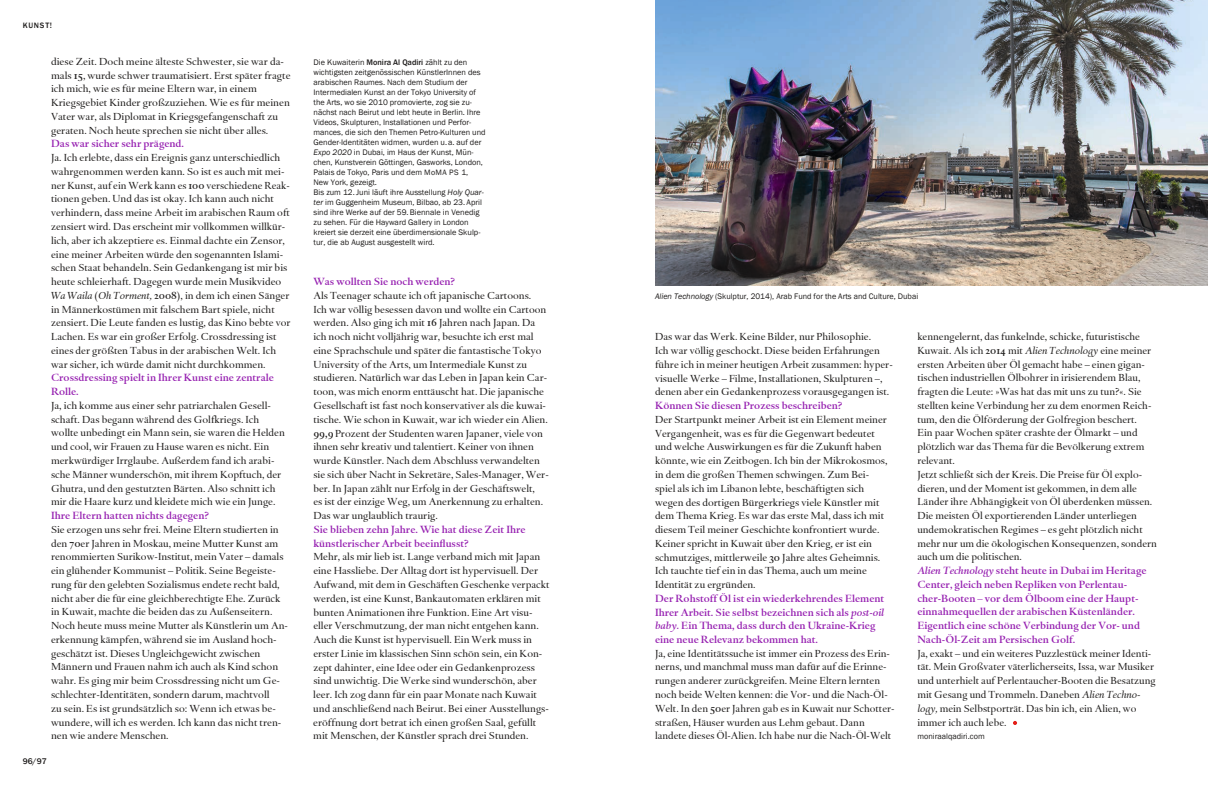
<style>
.page{position:relative;width:1208px;height:786px;background:#fff}
.page>*{position:absolute;margin:0;border:0;box-sizing:border-box;transform-origin:0 0}
.t1{font:10.5px/13.8px "Haarlemmer";color:#1e1c1b}
.t2{font:500 10.5px/13.8px "Haarlemmer";color:#941caf}
.t3{font:500 8.5px "Franklin Gothic";color:#1e1c1b}
.t4{font:8.2px/10px "Franklin Gothic";color:#1e1c1b}
.t5{font:500 8px "Franklin Gothic";letter-spacing:.1em;color:#1e1c1b}
.s1{font-family:"Haarlemmer MT Medium SC"}
.s2{font-style:italic}
.s3{font-weight:500}
.s4{font-size:8px}
.s5{font-weight:500;font-style:italic;color:#941caf}
.s6{font-weight:500;color:#941caf}
</style>
<div class="page">
<svg style="left:1013px;top:721px;width:4px;height:3px"></svg>
<img style="left:655px;top:0;width:553px;height:285px">
<p class="t5" style="left:23px;top:21px;width:31px">KUNST!</p>
<p class="t1" style="left:51px;top:55px;width:241px">diese Zeit. Doch meine älteste Schwester, sie war da&shy;mals <span class="s1">15</span>, wurde schwer traumatisiert. Erst später fragte ich mich, wie es für meine Eltern war, in einem Kriegsgebiet Kinder großzuziehen. Wie es für meinen Vater war, als Diplomat in Kriegsgefangenschaft zu geraten. Noch heute sprechen sie nicht über alles.</p>
<p class="t2" style="left:51px;top:137px;width:135px">Das war sicher sehr prägend.</p>
<p class="t1" style="left:51px;top:151px;width:241px">Ja. Ich erlebte, dass ein Ereignis ganz unterschiedlich wahrgenommen werden kann. So ist es auch mit mei&shy;ner Kunst, auf ein Werk kann es <span class="s1">100</span> verschiedene Reak&shy;tionen geben. Und das ist okay. Ich kann auch nicht verhindern, dass meine Arbeit im arabischen Raum oft zensiert wird. Das erscheint mir vollkommen willkür&shy;lich, aber ich akzeptiere es. Einmal dachte ein Zensor, eine meiner Arbeiten würde den sogenannten Islami&shy;schen Staat behandeln. Sein Gedankengang ist mir bis heute schleierhaft. Dagegen wurde mein Musikvideo <span class="s2">Wa Waila</span> (<span class="s2">Oh Torment,</span> <span class="s1">2008</span>), in dem ich einen Sänger in Männerkostümen mit falschem Bart spiele, nicht zensiert. Die Leute fanden es lustig, das Kino bebte vor Lachen. Es war ein großer Erfolg. Crossdressing ist eines der größten Tabus in der arabischen Welt. Ich war sicher, ich würde damit nicht durchkommen.</p>
<p class="t2" style="left:51px;top:371px;width:224px">Crossdressing spielt in Ihrer Kunst eine zentrale<br>Rolle.</p>
<p class="t1" style="left:51px;top:398px;width:235px">Ja, ich komme aus einer sehr patriarchalen Gesell&shy;schaft. Das begann während des Golfkriegs. Ich wollte unbedingt ein Mann sein, sie waren die Helden und cool, wir Frauen zu Hause waren es nicht. Ein merkwürdiger Irrglaube. Außerdem fand ich arabi&shy;sche Männer wunderschön, mit ihrem Kopftuch, der Ghutra, und den gestutzten Bärten. Also schnitt ich mir die Haare kurz und kleidete mich wie ein Junge.</p>
<p class="t2" style="left:51px;top:508px;width:159px">Ihre Eltern hatten nichts dagegen?</p>
<p class="t1" style="left:51px;top:522px;width:238px">Sie erzogen uns sehr frei. Meine Eltern studierten in den <span class="s1">70</span>er Jahren in Moskau, meine Mutter Kunst am renommierten Surikow-Institut, mein Vater – damals ein glühender Kommunist – Politik. Seine Begeiste&shy;rung für den gelebten Sozialismus endete recht bald, nicht aber die für eine gleichberechtigte Ehe. Zurück in Kuwait, machte die beiden das zu Außenseitern.<br>Noch heute muss meine Mutter als Künstlerin um An&shy;erkennung kämpfen, während sie im Ausland hoch&shy;geschätzt ist. Dieses Ungleichgewicht zwischen Männern und Frauen nahm ich auch als Kind schon wahr. Es ging mir beim Crossdressing nicht um Ge&shy;schlechter-Identitäten, sondern darum, machtvoll<br>zu sein. Es ist grundsätzlich so: Wenn ich etwas be&shy;wundere, will ich es werden. Ich kann das nicht tren&shy;nen wie andere Menschen.</p>
<p class="t3" style="left:23px;top:755px;width:25px">96/97</p>
<p class="t4" style="left:313px;top:57px;width:174px">Die Kuwaiterin <span class="s3">Monira Al Qadiri</span> zählt zu den wichtigsten zeitgenössischen KünstlerInnen des arabischen Raumes. Nach dem Studium der Intermedialen Kunst an der Tokyo University of the Arts, wo sie 2010 promovierte, zog sie zu&shy;nächst nach Beirut und lebt heute in Berlin. Ihre Videos, Skulpturen, Installationen und Perfor&shy;mances, die sich den Themen Petro-Kulturen und Gender-Identitäten widmen, wurden u.a. auf der <span class="s2">Expo 2020</span> in Dubai, im Haus der Kunst, Mün&shy;chen, Kunstverein Göttingen, Gasworks, London, Palais de Tokyo, Paris und dem <span class="s4">MoMA PS</span> 1,<br>New York, gezeigt.<br>Bis zum 12. Juni läuft ihre Ausstellung <span class="s2">Holy Quar&shy;ter</span> im Guggenheim Museum, Bilbao, ab 23. April sind ihre Werke auf der 59. Biennale in Venedig zu sehen. Für die Hayward Gallery in London kreiert sie derzeit eine überdimensionale Skulp&shy;tur, die ab August ausgestellt wird.</p>
<p class="t2" style="left:313px;top:274px;width:143px">Was wollten Sie noch werden?</p>
<p class="t1" style="left:313px;top:288px;width:237px">Als Teenager schaute ich oft japanische Cartoons.<br>Ich war völlig besessen davon und wollte ein Cartoon werden. Also ging ich mit <span class="s1">16</span> Jahren nach Japan. Da ich noch nicht volljährig war, besuchte ich erst mal eine Sprachschule und später die fantastische Tokyo University of the Arts, um Intermediale Kunst zu studieren. Natürlich war das Leben in Japan kein Car&shy;toon, was mich enorm enttäuscht hat. Die japanische Gesellschaft ist fast noch konservativer als die kuwai&shy;tische. Wie schon in Kuwait, war ich wieder ein Alien.<br><span class="s1">99,9</span>Prozent der Studenten waren Japaner, viele von ihnen sehr kreativ und talentiert. Keiner von ihnen wurde Künstler. Nach dem Abschluss verwandelten sie sich über Nacht in Sekretäre, Sales-Manager, Wer&shy;ber. In Japan zählt nur Erfolg in der Geschäftswelt,<br>es ist der einzige Weg, um Anerkennung zu erhalten.<br>Das war unglaublich traurig.</p>
<p class="t2" style="left:313px;top:522px;width:214px">Sie blieben zehn Jahre. Wie hat diese Zeit Ihre künstlerischer Arbeit beeinflusst?</p>
<p class="t1" style="left:313px;top:550px;width:238px">Mehr, als mir lieb ist. Lange verband mich mit Japan eine Hassliebe. Der Alltag dort ist hypervisuell. Der Aufwand, mit dem in Geschäften Geschenke verpackt werden, ist eine Kunst, Bankautomaten erklären mit bunten Animationen ihre Funktion. Eine Art visu&shy;eller Verschmutzung, der man nicht entgehen kann.<br>Auch die Kunst ist hypervisuell. Ein Werk muss in erster Linie im klassischen Sinn schön sein, ein Kon&shy;zept dahinter, eine Idee oder ein Gedankenprozess sind unwichtig. Die Werke sind wunderschön, aber leer. Ich zog dann für ein paar Monate nach Kuwait und anschließend nach Beirut. Bei einer Ausstellungs&shy;eröffnung dort betrat ich einen großen Saal, gefüllt mit Menschen, der Künstler sprach drei Stunden.</p>
<p class="t4" style="left:655px;top:291px;width:265px"><span class="s2">Alien Technology</span> (Skulptur, 2014), Arab Fund for the Arts and Culture, Dubai</p>
<p class="t1" style="left:655px;top:330px;width:239px">Das war das Werk. Keine Bilder, nur Philosophie.<br>Ich war völlig geschockt. Diese beiden Erfahrungen führe ich in meiner heutigen Arbeit zusammen: hyper&shy;visuelle Werke – Filme, Installationen, Skulpturen –, denen aber ein Gedankenprozess vorausgegangen ist.</p>
<p class="t2" style="left:655px;top:398px;width:189px">Können Sie diesen Prozess beschreiben?</p>
<p class="t1" style="left:655px;top:412px;width:234px">Der Startpunkt meiner Arbeit ist ein Element meiner Vergangenheit, was es für die Gegenwart bedeutet und welche Auswirkungen es für die Zukunft haben könnte, wie ein Zeitbogen. Ich bin der Mikrokosmos, in dem die großen Themen schwingen. Zum Bei&shy;spiel als ich im Libanon lebte, beschäftigten sich wegen des dortigen Bürgerkriegs viele Künstler mit dem Thema Krieg. Es war das erste Mal, dass ich mit diesem Teil meiner Geschichte konfrontiert wurde.<br>Keiner spricht in Kuwait über den Krieg, er ist ein schmutziges, mittlerweile <span class="s1">30</span> Jahre altes Geheimnis.<br>Ich tauchte tief ein in das Thema, auch um meine Identität zu ergründen.</p>
<p class="t2" style="left:655px;top:591px;width:231px">Der Rohstoff Öl ist ein wiederkehrendes Element Ihrer Arbeit. Sie selbst bezeichnen sich als <span class="s2">post-oil baby.</span> Ein Thema, dass durch den Ukraine-Krieg eine neue Relevanz bekommen hat.</p>
<p class="t1" style="left:655px;top:646px;width:241px">Ja, eine Identitätssuche ist immer ein Prozess des Erin&shy;nerns, und manchmal muss man dafür auf die Erinne&shy;rungen anderer zurückgreifen. Meine Eltern lernten noch beide Welten kennen: die Vor- und die Nach-Öl-Welt. In den <span class="s1">50</span>er Jahren gab es in Kuwait nur Schotter&shy;straßen, Häuser wurden aus Lehm gebaut. Dann landete dieses Öl-Alien. Ich habe nur die Nach-Öl-Welt</p>
<p class="t1" style="left:917px;top:330px;width:241px">kennengelernt, das funkelnde, schicke, futuristische Kuwait. Als ich <span class="s1">2014</span> mit <span class="s2">Alien Technology</span> eine meiner ersten Arbeiten über Öl gemacht habe – einen gigan&shy;tischen industriellen Ölbohrer in irisierendem Blau, fragten die Leute: »Was hat das mit uns zu tun?«. Sie stellten keine Verbindung her zu dem enormen Reich&shy;tum, den die Ölförderung der Golfregion beschert.<br>Ein paar Wochen später crashte der Ölmarkt – und plötzlich war das Thema für die Bevölkerung extrem relevant.<br>Jetzt schließt sich der Kreis. Die Preise für Öl explo&shy;dieren, und der Moment ist gekommen, in dem alle Länder ihre Abhängigkeit von Öl überdenken müssen.<br>Die meisten Öl exportierenden Länder unterliegen undemokratischen Regimes – es geht plötzlich nicht mehr nur um die ökologischen Konsequenzen, sondern auch um die politischen.<br><span class="s5">Alien Technology</span> <span class="s6">steht heute in Dubai im Heritage Center, gleich neben Repliken von Perlentau&shy;cher-Booten – vor dem Ölboom eine der Haupt&shy;einnahmequellen der arabischen Küstenländer.<br>Eigentlich eine schöne Verbindung der Vor- und Nach-Öl-Zeit am Persischen Golf.</span></p>
<p class="t1" style="left:917px;top:646px;width:240px">Ja, exakt – und ein weiteres Puzzlestück meiner Identi&shy;tät. Mein Großvater väterlicherseits, Issa, war Musiker und unterhielt auf Perlentaucher-Booten die Besatzung mit Gesang und Trommeln. Daneben <span class="s2">Alien Techno&shy;logy,</span> mein Selbstporträt. Das bin ich, ein Alien, wo immer ich auch lebe.</p>
<p class="t4" style="left:917px;top:731px;width:69px">moniraalqadiri.com</p>
</div>
